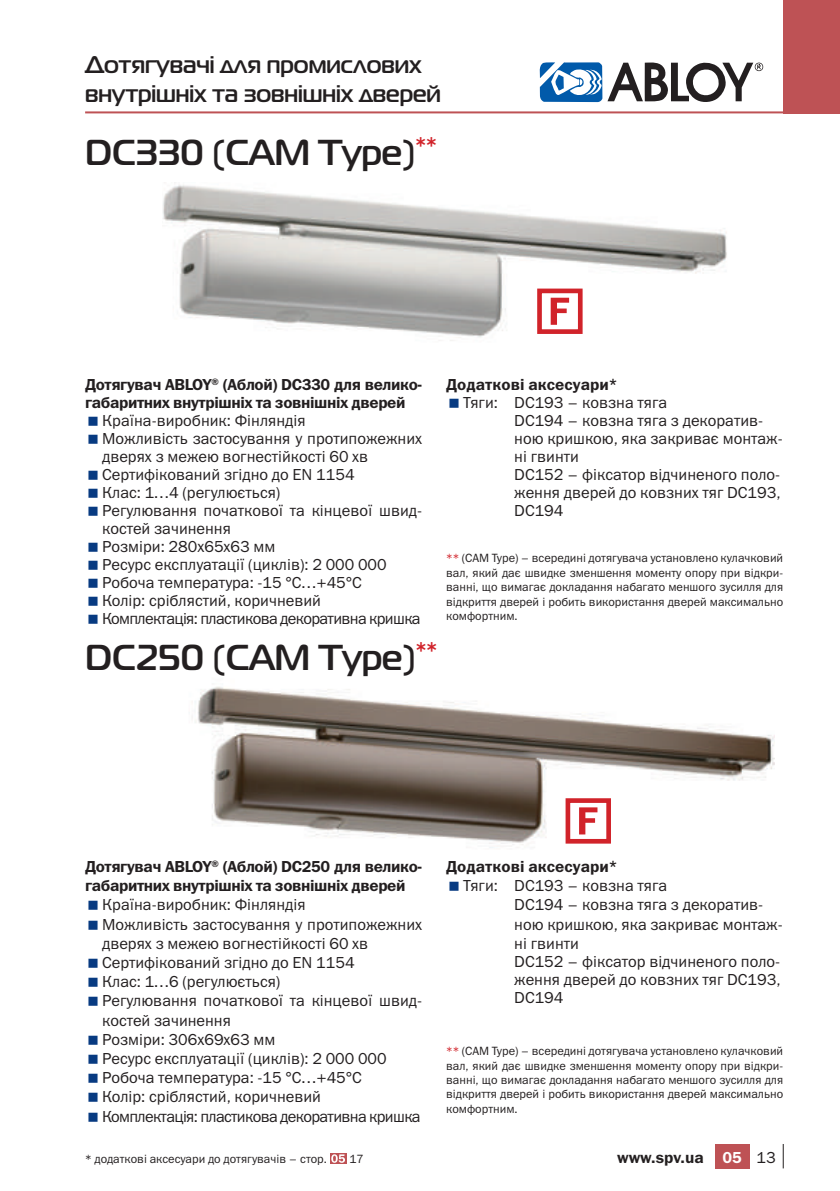
<style>
.page{position:relative;width:840px;height:1191px;background:#fff}
.page>*{position:absolute;margin:0;border:0;box-sizing:border-box;transform-origin:0 0}
.t1{font:700 36px "Magistral C";color:#231f20}
.t2{font:700 24px/28.8px "Magistral C";color:#231f20}
.t3{font:16px/18px "Franklin Gothic Book C";color:#231f20}
.t4{font:16px/18px "Franklin Gothic Demi C";letter-spacing:-.025em;color:#231f20}
.t5{font:16px "Franklin Gothic Demi C";color:#231f20}
.t6{font:12px/14.4px "Franklin Gothic Book C";color:#231f20;text-align:justify}
.s1{color:#d1232a}
.s2{color:#fff}
.s3{font-family:"Franklin Gothic Book C"}
</style>
<div class="page">
<img style="left:192px;top:686px;width:581px;height:162px">
<img style="left:163px;top:185px;width:564px;height:156px">
<svg style="left:539px;top:62px;width:223px;height:41px"></svg>
<div style="left:567px;top:800px;width:41px;height:41px;background:#fff"></div>
<div style="left:565px;top:798px;width:45px;height:45px;border:5px solid #d1232a"></div>
<svg style="left:579px;top:807px;width:18px;height:27px"></svg>
<div style="left:539px;top:291px;width:41px;height:40px;background:#fff"></div>
<div style="left:537px;top:288px;width:45px;height:46px;border:5px solid #d1232a"></div>
<svg style="left:550px;top:298px;width:18px;height:27px"></svg>
<div style="left:329px;top:1153px;width:17px;height:10px;background:#be5255"></div>
<svg style="left:331px;top:1154px;width:14px;height:8px"></svg>
<hr style="left:85px;top:111px;width:754px;height:2px;background:#be5255">
<div style="left:714px;top:1144px;width:34px;height:24px;background:#be5255"></div>
<svg style="left:782px;top:1144px;width:1px;height:24px"></svg>
<div style="left:782px;top:0;width:57px;height:113px;background:#be5255"></div>
<h2 class="t2" style="left:85px;top:50px;width:357px">Дотягувачі для промислових внутрішніх та зовнішніх дверей</h2>
<h1 class="t1" style="left:85px;top:131px;width:353px">DC330 (CAM Type)<sup>**</sup></h1>
<p class="t4" style="left:85px;top:375px;width:338px">Дотягувач ABLOY<sup>®</sup> (Аблой) DC330 для велико&shy;габаритних внутрішніх та зов нішніх дверей</p>
<p class="t3" style="left:102px;top:413px;width:321px">Країна-виробник: Фінляндія<br>Можливість застосування у протипожежних дверях з межею вогнестійкості 60 хв Сертифікований згідно до EN 1154<br>Клас: 1…4 (регулюється)<br>Регулювання початкової та кінцевої швид&shy;костей зачинення<br>Розміри: 280х65х63 мм<br>Ресурс експлуатації (циклів): 2 000 000<br>Робоча температура: -15 °С…+45°С<br>Колір: сріблястий, коричневий<br>Комплектація: пластикова декоративна кришка</p>
<h1 class="t1" style="left:85px;top:636px;width:353px">DC250 (CAM Type)<sup>**</sup></h1>
<p class="t5" style="left:446px;top:376px;width:173px">Додаткові аксесуари*</p>
<p class="t3" style="left:514px;top:395px;width:270px;text-indent:-51px">Тяги: DC193 – ковзна тяга<br>DC194 – ковзна тяга з декоратив&shy;ною кришкою, яка закриває монтаж&shy;ні гвинти<br>DC152 – фіксатор відчиненого поло&shy;ження дверей до ковзних тяг DC193,<br>DC194</p>
<p class="t6" style="left:446px;top:552px;width:338px"><span class="s1">**</span> (CAM Type) – всередині дотягувача установлено кулачковий вал, який дає швидке зменшення моменту опору при відкри&shy;ванні, що вимагає докладання набагато меншого зусилля для відкриття дверей і робить використання дверей максимально комфортним.</p>
<p class="t4" style="left:85px;top:856px;width:338px;line-height:19.2px">Дотягувач ABLOY<sup>®</sup> (Аблой) DC250 для велико&shy;габаритних внутрішніх та зов нішніх дверей</p>
<p class="t3" style="left:102px;top:897px;width:321px;line-height:19.2px">Країна-виробник: Фінляндія<br>Можливість застосування у протипожежних дверях з межею вогнестійкості 60 хв Сертифікований згідно до EN 1154<br>Клас: 1…6 (регулюється)<br>Регулювання початкової та кінцевої швид&shy;костей зачинення<br>Розміри: 306х69х63 мм<br>Ресурс експлуатації (циклів): 2 000 000<br>Робоча температура: -15 °С…+45°С<br>Колір: сріблястий, коричневий<br>Комплектація: пластикова декоративна кришка</p>
<p class="t5" style="left:446px;top:857px;width:173px">Додаткові аксесуари*</p>
<p class="t3" style="left:514px;top:878px;width:270px;line-height:18.6px;text-indent:-51px">Тяги: DC193 – ковзна тяга<br>DC194 – ковзна тяга з декоратив&shy;ною кришкою, яка закриває монтаж&shy;ні гвинти<br>DC152 – фіксатор відчиненого поло&shy;ження дверей до ковзних тяг DC193,<br>DC194</p>
<p class="t6" style="left:446px;top:1045px;width:338px"><span class="s1">**</span> (CAM Type) – всередині дотягувача установлено кулачковий вал, який дає швидке зменшення моменту опору при відкри&shy;ванні, що вимагає докладання набагато меншого зусилля для відкриття дверей і робить використання дверей максимально комфортним.</p>
<p class="t6" style="left:85px;top:1152px;width:243px">* додаткові аксесуари до дотягувачів – стор.</p>
<p class="t6" style="left:349px;top:1152px;width:16px">17</p>
<p class="t5" style="left:616px;top:1148px;width:160px">www.spv.ua <span class="s2">05</span> <span class="s3">13</span></p>
</div>
